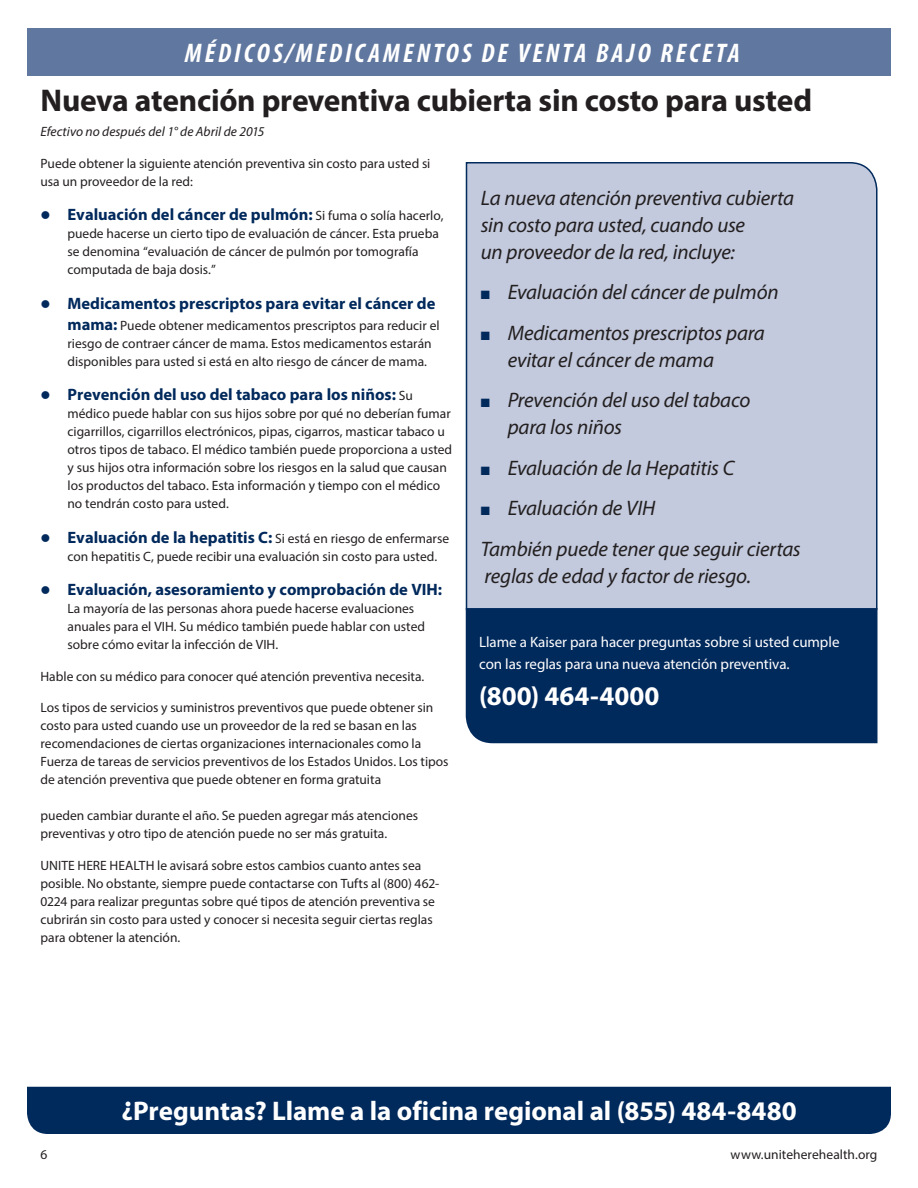
<style>
.page{position:relative;width:918px;height:1188px;background:#fff}
.page>*{position:absolute;margin:0;border:0;box-sizing:border-box;transform-origin:0 0}
.t1{font:700 31.5px "Myriad Pro";letter-spacing:-.01em;color:#231f20}
.t2{font:700 27px "Myriad Pro";color:#fff}
.t3{font:italic 700 condensed 27px "Myriad Pro";letter-spacing:.11em;color:#fff}
.t4{font:italic 21px/27px "Myriad Pro";letter-spacing:-.01em;color:#231f20}
.t5{font:700 16.5px "Myriad Pro";color:#00295c}
.t6{font:15px/22.5px "Myriad Pro";letter-spacing:-.005em;color:#fff}
.t7{font:13.5px/18px "Myriad Pro";color:#231f20}
.t8{font:italic 13.5px "Myriad Pro";color:#231f20}
.s1{font-weight:400;font-size:13.5px;color:#231f20}
.s2{font-weight:700;font-size:16.5px;color:#00295c}
.s3{color:#00295c}
</style>
<div class="page">
<div style="left:27px;top:1087px;width:864px;height:47px;background:#00295c"></div>
<div style="left:27px;top:28px;width:864px;height:47px;background:#60779f"></div>
<div style="left:465px;top:162px;width:413px;height:448px;background:#c3cadd"></div>
<div style="left:466px;top:608px;width:412px;height:135px;background:#00295c"></div>
<h2 class="t3" style="left:185px;top:36px;width:556px">MÉDICOS/MEDICAMENTOS DE VENTA BAJO RECETA</h2>
<h1 class="t1" style="left:40px;top:80px;width:773px">Nueva atención preventiva cubierta sin costo para usted</h1>
<p class="t8" style="left:40px;top:123px;width:226px">Efectivo no después del 1° de Abril de 2015</p>
<p class="t7" style="left:40px;top:154px;width:391px">Puede obtener la siguiente atención preventiva sin costo para usted si usa un proveedor de la red:</p>
<p class="t5" style="left:68px;top:204px;width:378px">Evaluación del cáncer de pulmón: <span class="s1">Si fuma o solía hacerlo,</span></p>
<p class="t7" style="left:68px;top:224px;width:373px">puede hacerse un cierto tipo de evaluación de cáncer. Esta prueba se denomina “evaluación de cáncer de pulmón por tomografía computada de baja dosis.”</p>
<p class="t5" style="left:68px;top:292px;width:369px">Medicamentos prescriptos para evitar el cáncer de</p>
<p class="t7" style="left:67px;top:316px;width:374px"><span class="s2">mama:</span> Puede obtener medicamentos prescriptos para reducir el riesgo de contraer cáncer de mama. Estos medicamentos estarán disponibles para usted si está en alto riesgo de cáncer de mama.</p>
<p class="t5" style="left:68px;top:384px;width:347px">Prevención del uso del tabaco para los niños: <span class="s1">Su</span></p>
<p class="t7" style="left:67px;top:404px;width:386px">médico puede hablar con sus hijos sobre por qué no deberían fumar cigarrillos, cigarrillos electrónicos, pipas, cigarros, masticar tabaco u otros tipos de tabaco. El médico también puede proporciona a usted y sus hijos otra información sobre los riesgos en la salud que causan los productos del tabaco. Esta información y tiempo con el médico no tendrán costo para usted.</p>
<p class="t7" style="left:68px;top:529px;width:383px"><span class="s2">Evaluación de la hepatitis C:</span> Si está en riesgo de enfermarse con hepatitis C, puede recibir una evaluación sin costo para usted.</p>
<p class="t5" style="left:68px;top:579px;width:376px">Evaluación, asesoramiento y comprobación de VIH:</p>
<p class="t7" style="left:67px;top:599px;width:359px">La mayoría de las personas ahora puede hacerse evaluaciones anuales para el VIH. Su médico también puede hablar con usted sobre cómo evitar la infección de VIH.</p>
<p class="t7" style="left:40px;top:667px;width:385px">Hable con su médico para conocer qué atención preventiva necesita.</p>
<p class="t7" style="left:40px;top:698px;width:410px">Los tipos de servicios y suministros preventivos que puede obtener sin costo para usted cuando use un proveedor de la red se basan en las recomendaciones de ciertas organizaciones internacionales como la Fuerza de tareas de servicios preventivos de los Estados Unidos. Los tipos de atención preventiva que puede obtener en forma gratuita</p>
<p class="t7" style="left:40px;top:806px;width:379px">pueden cambiar durante el año. Se pueden agregar más atenciones preventivas y otro tipo de atención puede no ser más gratuita.</p>
<p class="t7" style="left:40px;top:856px;width:400px">UNITE HERE HEALTH le avisará sobre estos cambios cuanto antes sea posible. No obstante, siempre puede contactarse con Tufts al (800) 462- 0224 para realizar preguntas sobre qué tipos de atención preventiva se cubrirán sin costo para usted y conocer si necesita seguir ciertas reglas para obtener la atención.</p>
<h3 class="t4" style="left:481px;top:184px;width:315px">La nueva atención preventiva cubierta sin costo para usted, cuando use<br>un proveedor de la red, incluye:</h3>
<h3 class="t4" style="left:481px;top:278px;width:299px"><span class="s3">■</span> Evaluación del cáncer de pulmón</h3>
<h3 class="t4" style="left:508px;top:319px;width:259px;text-indent:-27px"><span class="s3">■</span> Medicamentos prescriptos para evitar el cáncer de mama</h3>
<h3 class="t4" style="left:508px;top:386px;width:244px;text-indent:-27px"><span class="s3">■</span> Prevención del uso del tabaco para los niños</h3>
<h3 class="t4" style="left:481px;top:454px;width:255px"><span class="s3">■</span> Evaluación de la Hepatitis C</h3>
<h3 class="t4" style="left:481px;top:488px;width:322px;line-height:40.5px"><span class="s3">■</span> Evaluación de VIH<br>También puede tener que seguir ciertas</h3>
<h3 class="t4" style="left:485px;top:562px;width:268px">reglas de edad y factor de riesgo.</h3>
<p class="t6" style="left:479px;top:630px;width:362px">Llame a Kaiser para hacer preguntas sobre si usted cumple con las reglas para una nueva atención preventiva.</p>
<h2 class="t2" style="left:479px;top:678px;width:182px">(800) 464-4000</h2>
<h2 class="t2" style="left:122px;top:1093px;width:677px">¿Preguntas? Llame a la oficina regional al (855) 484-8480</h2>
<p class="t7" style="left:40px;top:1146px;width:8px">6</p>
<p class="t7" style="left:731px;top:1146px;width:148px">www.uniteherehealth.org</p>
</div>
